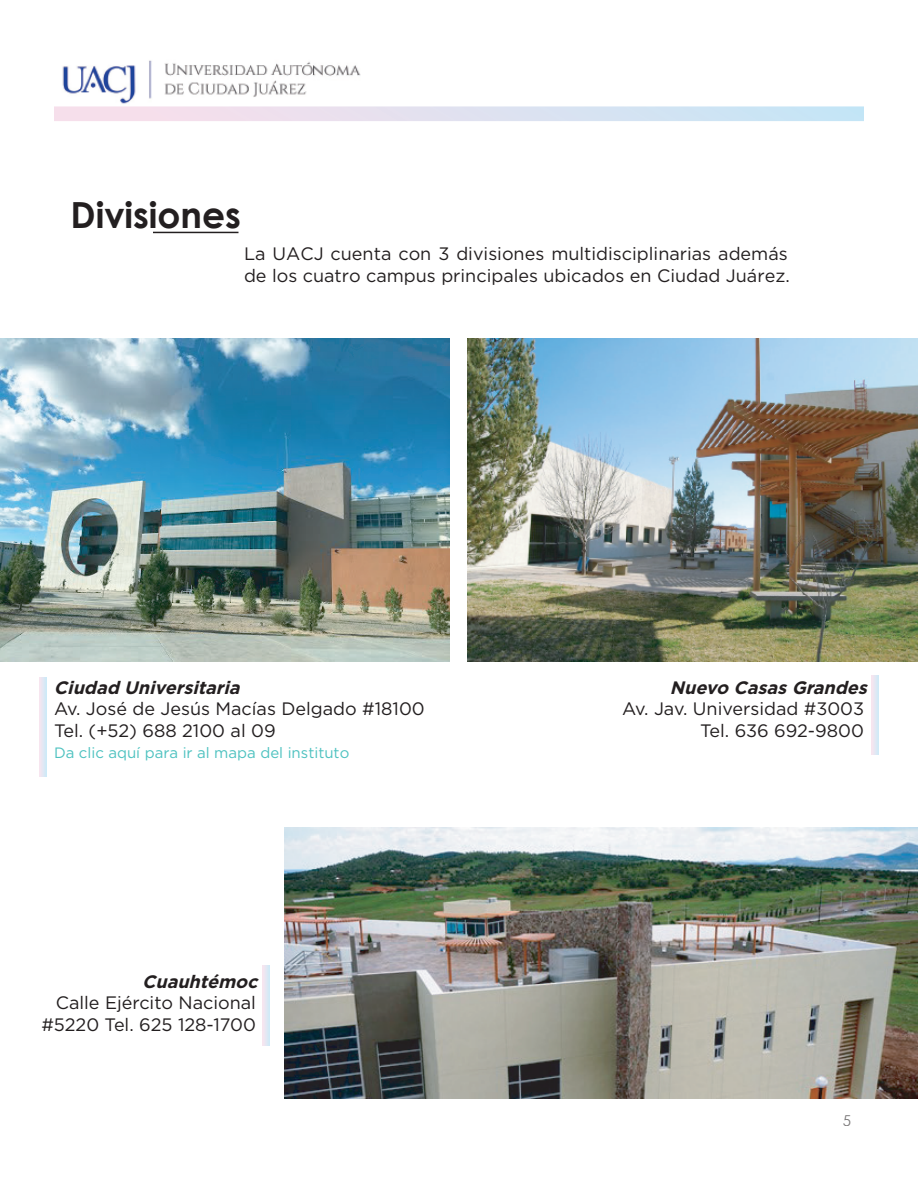
<style>
.page{position:relative;width:918px;height:1188px;background:#fff}
.page>*{position:absolute;margin:0;border:0;box-sizing:border-box;transform-origin:0 0}
.t1{font:700 36px "Century Gothic";color:#231f20}
.t2{font:18px/21.6px "Gotham";color:#231f20}
.t3{font:italic 700 18px "Gotham";color:#231f20}
.t4{font:15px "Gotham";color:#4ec2c0}
.t5{font:15px "Century Gothic";color:#231f20}
</style>
<div class="page">
<svg style="left:39px;top:677px;width:7px;height:99px"></svg>
<img style="left:62px;top:60px;width:299px;height:44px">
<svg style="left:54px;top:106px;width:810px;height:15px;background:#e0e2f0"></svg>
<hr style="left:153px;top:232px;width:85px;height:1px;background:#231f20">
<img style="left:0;top:339px;width:450px;height:322px">
<img style="left:468px;top:339px;width:450px;height:322px">
<img style="left:285px;top:828px;width:633px;height:271px">
<svg style="left:872px;top:676px;width:7px;height:79px"></svg>
<svg style="left:262px;top:966px;width:8px;height:80px"></svg>
<h1 class="t1" style="left:70px;top:188px;width:172px">Divisiones</h1>
<p class="t2" style="left:244px;top:243px;width:547px">La UACJ cuenta con 3 divisiones multidisciplinarias además de los cuatro campus principales ubicados en Ciudad Juárez.</p>
<p class="t3" style="left:54px;top:676px;width:193px">Ciudad Universitaria</p>
<p class="t2" style="left:54px;top:698px;width:372px">Av. José de Jesús Macías Delgado #18100<br>Tel. (+52) 688 2100 al 09</p>
<p class="t4" style="left:54px;top:743px;width:297px">Da clic aquí para ir al mapa del instituto</p>
<p class="t3" style="left:142px;top:970px;width:123px">Cuauhtémoc</p>
<p class="t2" style="left:41px;top:992px;width:216px;text-align:right">Calle Ejército Nacional #5220 Tel. 625 128-1700</p>
<p class="t3" style="left:670px;top:676px;width:204px">Nuevo CasasGrandes</p>
<p class="t2" style="left:622px;top:698px;width:243px">Av. Jav. Universidad #3003</p>
<p class="t2" style="left:700px;top:720px;width:165px">Tel. 636 692-9800</p>
<p class="t5" style="left:843px;top:1110px;width:10px">5</p>
</div>
